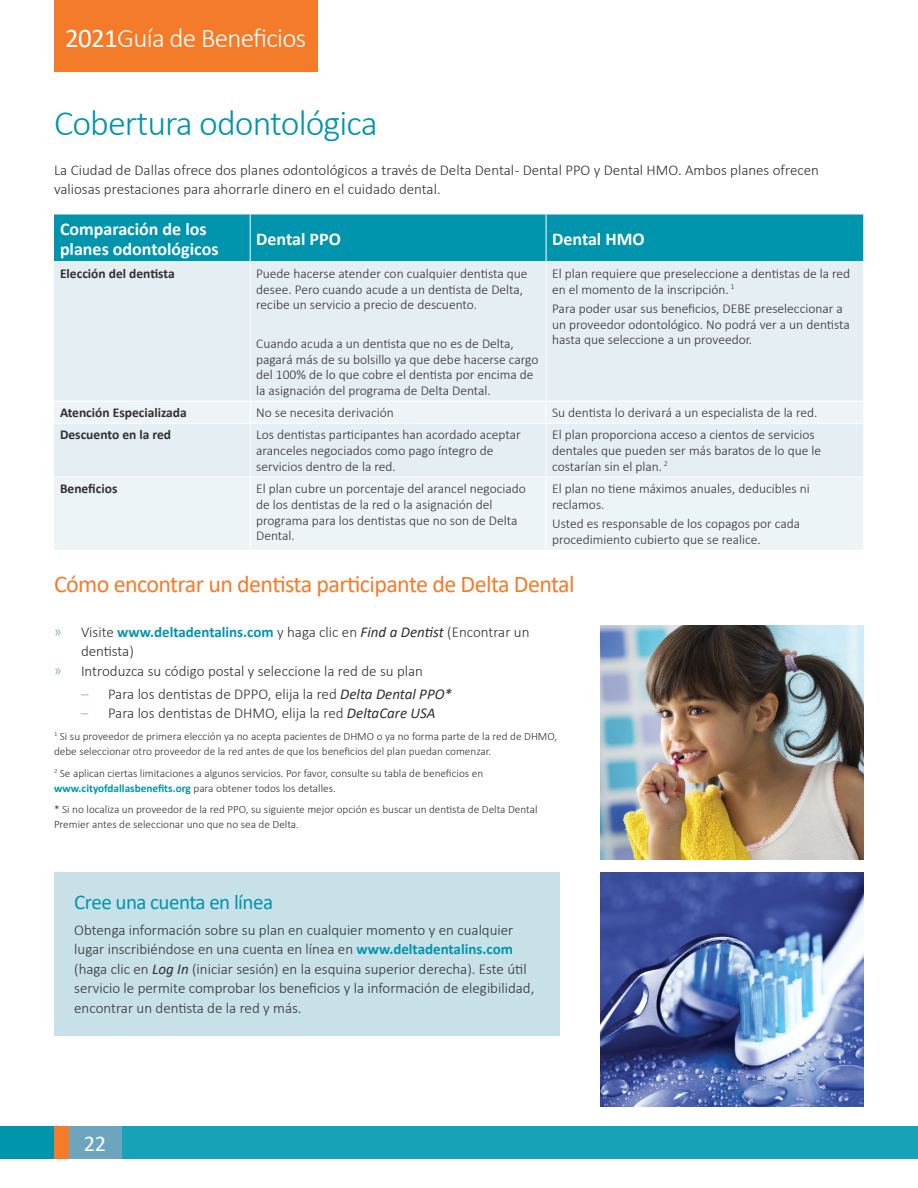
<style>
.page{position:relative;width:918px;height:1188px;background:#fff}
.page>*{position:absolute;margin:0;border:0;box-sizing:border-box;transform-origin:0 0}
.t1{font:300 36px "Calibri";letter-spacing:-.025em;color:#0094ad}
.t2{font:300 27px "Calibri";letter-spacing:-.025em;color:#fff}
.t3{font:24px "Calibri";letter-spacing:-.025em;color:#f47b2a}
.t4{font:22.5px "Calibri";color:#fff}
.t5{font:21px "Calibri";letter-spacing:-.025em;color:#0094ad}
.t6{font:700 18px/20.2px "Calibri";color:#fff}
.t7{font:300 15px/19.5px "Calibri";color:#312f30}
.t8{font:300 15px "Calibri";color:#6da4be}
.t9{font:300 13.5px/15.8px "Calibri";color:#312f30}
.t10{font:700 13.5px "Calibri";color:#312f30}
.t11{font:300 11.25px/15px "Calibri";color:#312f30}
.s1{font-weight:400}
.s2{font-weight:700;color:#0094ad}
.s3{font-weight:400;font-style:italic}
.s4{color:#6da4be}
</style>
<div class="page">
<img style="left:600px;top:625px;width:264px;height:234px">
<img style="left:600px;top:873px;width:264px;height:234px">
<div style="left:54px;top:0;width:264px;height:71px;background:#f47b2a"></div>
<div style="left:0;top:1126px;width:918px;height:33px;background:#16a2b9"></div>
<div style="left:68px;top:1126px;width:54px;height:33px;background:#6da4be"></div>
<div style="left:54px;top:1126px;width:14px;height:33px;background:#f47b2a"></div>
<div style="left:0;top:1126px;width:54px;height:33px;background:#0094ad"></div>
<div style="left:54px;top:214px;width:809px;height:47px;background:#0094ad"></div>
<div style="left:54px;top:262px;width:809px;height:139px;background:#e5eef3"></div>
<div style="left:54px;top:402px;width:809px;height:148px;background:#edf4f7"></div>
<hr style="left:250px;top:214px;width:1px;height:47px;background:#fff">
<hr style="left:546px;top:214px;width:1px;height:47px;background:#fff">
<hr style="left:250px;top:262px;width:1px;height:139px;background:#fff">
<hr style="left:546px;top:262px;width:1px;height:139px;background:#fff">
<svg style="left:250px;top:402px;width:1px;height:21px"></svg>
<svg style="left:546px;top:402px;width:1px;height:21px"></svg>
<hr style="left:54px;top:423px;width:196px;height:1px;background:#fff">
<hr style="left:250px;top:423px;width:296px;height:1px;background:#fff">
<hr style="left:250px;top:424px;width:1px;height:53px;background:#fff">
<hr style="left:546px;top:423px;width:317px;height:1px;background:#fff">
<hr style="left:546px;top:424px;width:1px;height:53px;background:#fff">
<hr style="left:54px;top:477px;width:196px;height:1px;background:#fff">
<hr style="left:250px;top:477px;width:296px;height:1px;background:#fff">
<hr style="left:250px;top:477px;width:1px;height:73px;background:#fff">
<hr style="left:546px;top:477px;width:317px;height:1px;background:#fff">
<hr style="left:546px;top:477px;width:1px;height:73px;background:#fff">
<div style="left:54px;top:873px;width:506px;height:163px;background:#c8e1e9"></div>
<h2 class="t2" style="left:65px;top:21px;width:243px"><span class="s1">2021</span>Guía de Beneficios</h2>
<h1 class="t1" style="left:54px;top:101px;width:325px">Cobertura odontológica</h1>
<p class="t7" style="left:54px;top:160px;width:767px">La Ciudad de Dallas ofrece dos planes odontológicos a través de Delta Dental - Dental PPO y Dental HMO. Ambos planes ofrecen valiosas prestaciones para ahorrarle dinero en el cuidado dental.</p>
<h3 class="t6" style="left:60px;top:218px;width:160px">Comparación de los planes odontológicos</h3>
<h3 class="t6" style="left:256px;top:229px;width:86px">Dental PPO</h3>
<h3 class="t6" style="left:552px;top:229px;width:94px">Dental HMO</h3>
<p class="t10" style="left:60px;top:264px;width:116px">Elección del dentista</p>
<p class="t9" style="left:256px;top:265px;width:273px">Puede hacerse atender con cualquier dentista que desee. Pero cuando acude a un dentista de Delta, recibe un servicio a precio de descuento.</p>
<p class="t9" style="left:256px;top:335px;width:284px">Cuando acuda a un dentista que no es de Delta, pagará más de su bolsillo ya que debe hacerse cargo del 100% de lo que cobre el dentista por encima de la asignación del programa de Delta Dental.</p>
<p class="t9" style="left:552px;top:265px;width:300px">El plan requiere que preseleccione a dentistas de la red en el momento de la inscripción. <sup>1</sup></p>
<p class="t9" style="left:552px;top:300px;width:299px">Para poder usar sus beneficios, DEBE preseleccionar a un proveedor odontológico. No podrá ver a un dentista hasta que seleccione a un proveedor.</p>
<p class="t10" style="left:60px;top:403px;width:128px">Atención Especializada</p>
<p class="t9" style="left:256px;top:405px;width:139px">No se necesita derivación</p>
<p class="t9" style="left:552px;top:405px;width:267px">Su dentista lo derivará a un especialista de la red.</p>
<p class="t10" style="left:60px;top:425px;width:113px">Descuento en la red</p>
<p class="t9" style="left:256px;top:427px;width:266px">Los dentistas participantes han acordado aceptar aranceles negociados como pago íntegro de servicios dentro de la red.</p>
<p class="t9" style="left:552px;top:427px;width:270px">El plan proporciona acceso a cientos de servicios dentales que pueden ser más baratos de lo que le costarían sin el plan. <sup>2</sup></p>
<p class="t10" style="left:60px;top:479px;width:59px">Beneficios</p>
<p class="t9" style="left:256px;top:481px;width:271px">El plan cubre un porcentaje del arancel negociado de los dentistas de la red o la asignación del programa para los dentistas que no son de Delta Dental.</p>
<p class="t9" style="left:552px;top:481px;width:259px">El plan no tiene máximos anuales, deducibles ni reclamos.</p>
<p class="t9" style="left:552px;top:516px;width:250px">Usted es responsable de los copagos por cada procedimiento cubierto que se realice.</p>
<h3 class="t3" style="left:54px;top:567px;width:522px">Cómo encontrar un dentista participante de Delta Dental</h3>
<p class="t8" style="left:54px;top:622px;width:9px">ͫ</p>
<p class="t7" style="left:81px;top:622px;width:450px">Visite <span class="s2">www.deltadentalins.com</span> y haga clic en <span class="s3">Find a Dentist</span> (Encontrar un dentista)</p>
<p class="t8" style="left:54px;top:661px;width:9px">ͫ</p>
<p class="t7" style="left:81px;top:661px;width:344px">Introduzca su código postal y seleccione la red de su plan</p>
<p class="t7" style="left:81px;top:684px;width:373px"><span class="s4">–</span> Para los dentistas de DPPO, elija la red <span class="s3">Delta Dental PPO*</span></p>
<p class="t7" style="left:81px;top:703px;width:356px"><span class="s4">–</span> Para los dentistas de DHMO, elija la red <span class="s3">DeltaCare USA</span></p>
<p class="t11" style="left:54px;top:728px;width:505px"><sup>1</sup> Si su proveedor de primera elección ya no acepta pacientes de DHMO o ya no forma parte de la red de DHMO, debe seleccionar otro proveedor de la red antes de que los beneficios del plan puedan comenzar.</p>
<p class="t11" style="left:54px;top:765px;width:431px"><sup>2</sup> Se aplican ciertas limitaciones a algunos servicios. Por favor, consulte su tabla de beneficios en <span class="s2">www.cityofdallasbenefits.org</span> para obtener todos los detalles.</p>
<p class="t11" style="left:54px;top:802px;width:485px">* Si no localiza un proveedor de la red PPO, su siguiente mejor opción es buscar un dentista de Delta Dental<br>Premier antes de seleccionar uno que no sea de Delta.</p>
<h3 class="t5" style="left:74px;top:887px;width:200px">Cree una cuenta en línea</h3>
<p class="t7" style="left:74px;top:920px;width:462px">Obtenga información sobre su plan en cualquier momento y en cualquier lugar inscribiéndose en una cuenta en línea en <span class="s2">www.deltadentalins.com </span>(haga clic en <span class="s3">Log In</span> (iniciar sesión) en la esquina superior derecha). Este útil servicio le permite comprobar los beneficios y la información de elegibilidad, encontrar un dentista de la red y más.</p>
<h3 class="t4" style="left:84px;top:1128px;width:24px">22</h3>
</div>
